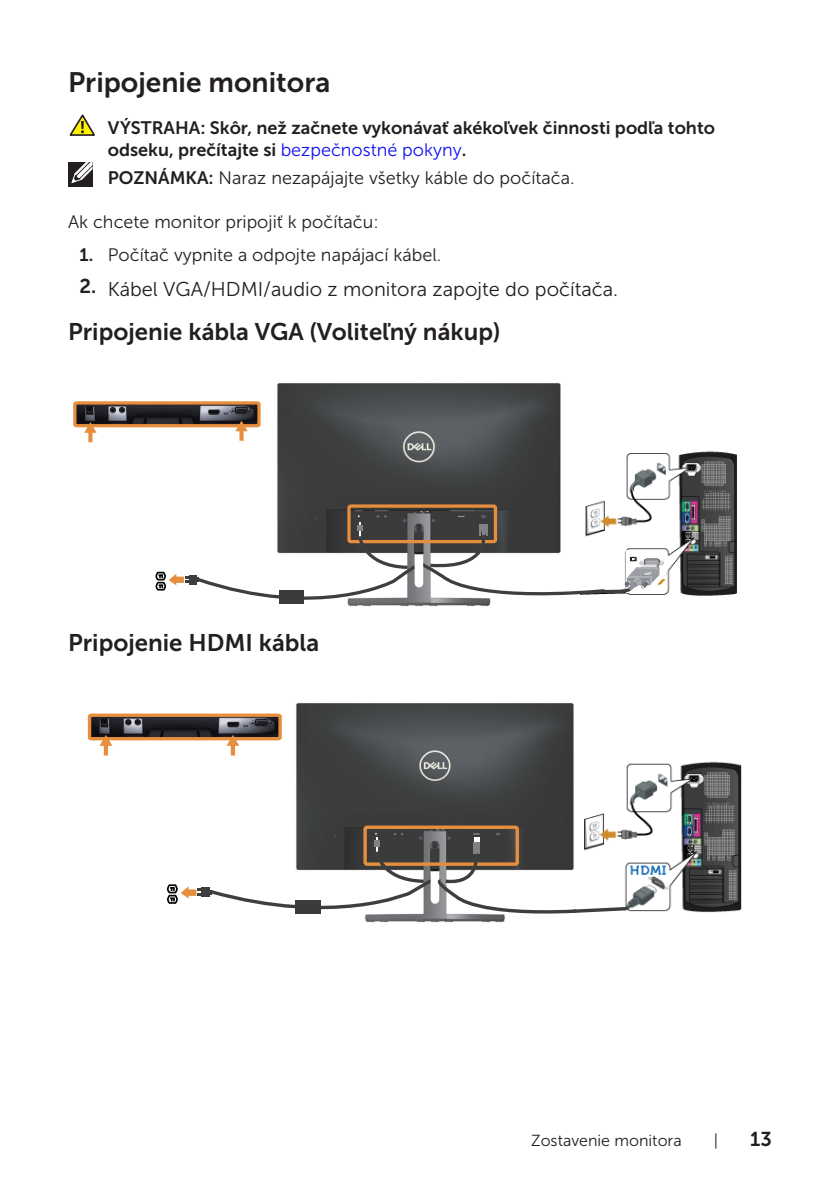
<style>
.page{position:relative;width:840px;height:1191px;background:#fff}
.page>*{position:absolute;margin:0;border:0;box-sizing:border-box;transform-origin:0 0}
.Head_2{font:28px "Museo Sans For Dell 700";color:#231f20}
.Head_3{font:24px "Museo Sans For Dell 700";color:#231f20}
.t1{font:20px "Museo Sans For Dell 300";color:#231f20}
.t2{font:20px "Museo Sans For Dell 700";color:#231f20}
.text{font:18px "Museo Sans For Dell 300";color:#231f20}
.text-2{font:18px/21.6px "Museo Sans For Dell 700";color:#231f20}
.t3{font:16px "Museo Sans For Dell 300";color:#231f20}
.s1{font-family:"Museo Sans For Dell 300";color:#1111f6}
.s2{font-family:"Museo Sans For Dell 700"}
</style>
<div class="page">
<svg style="left:69px;top:114px;width:26px;height:22px"></svg>
<div style="left:68px;top:162px;width:24px;height:24px;background:#231f20"></div>
<svg style="left:71px;top:162px;width:22px;height:22px"></svg>
<img style="left:277px;top:383px;width:284px;height:139px">
<img style="left:585px;top:451px;width:152px;height:145px">
<svg style="left:73px;top:401px;width:188px;height:41px"></svg>
<div style="left:347px;top:504px;width:150px;height:39px;border:3px solid #e68e3d;border-radius:2px"></div>
<svg style="left:155px;top:522px;width:512px;height:85px"></svg>
<img style="left:296px;top:703px;width:278px;height:134px">
<img style="left:584px;top:761px;width:158px;height:152px">
<svg style="left:87px;top:713px;width:195px;height:42px"></svg>
<div style="left:363px;top:825px;width:155px;height:41px;border:3px solid #e68e3d;border-radius:2px"></div>
<svg style="left:166px;top:837px;width:463px;height:86px"></svg>
<p class="Head_2" style="left:68px;top:67px;width:263px">Pripojenie monitora</p>
<p class="text-2" style="left:108px;top:117px;width:608px">VÝSTRAHA: Skôr, než začnete vykonávať akékoľvek činnosti podľa tohto odseku, prečítajte si <span class="s1">bezpečnostné pokyny</span>.</p>
<p class="text" style="left:108px;top:168px;width:468px"><span class="s2">POZNÁMKA:</span> Naraz nezapájajte všetky káble do počítača.</p>
<p class="text" style="left:68px;top:212px;width:312px">Ak chcete monitor pripojiť k počítaču:</p>
<p class="text" style="left:79px;top:245px;width:363px"><span class="s2">1.</span> Počítač vypnite a odpojte napájací kábel.</p>
<p class="t1" style="left:79px;top:278px;width:540px"><span class="s2">2.</span> Kábel VGA/HDMI/audio z monitora zapojte do počítača.</p>
<p class="Head_3" style="left:68px;top:318px;width:433px">Pripojenie kábla VGA (Voliteľný nákup)</p>
<p class="Head_3" style="left:68px;top:629px;width:252px">Pripojenie HDMI kábla</p>
<p class="t3" style="left:531px;top:1131px;width:152px">Zostavenie monitora</p>
<p class="t3" style="left:713px;top:1131px;width:6px">|</p>
<p class="t2" style="left:749px;top:1127px;width:23px">13</p>
</div>
